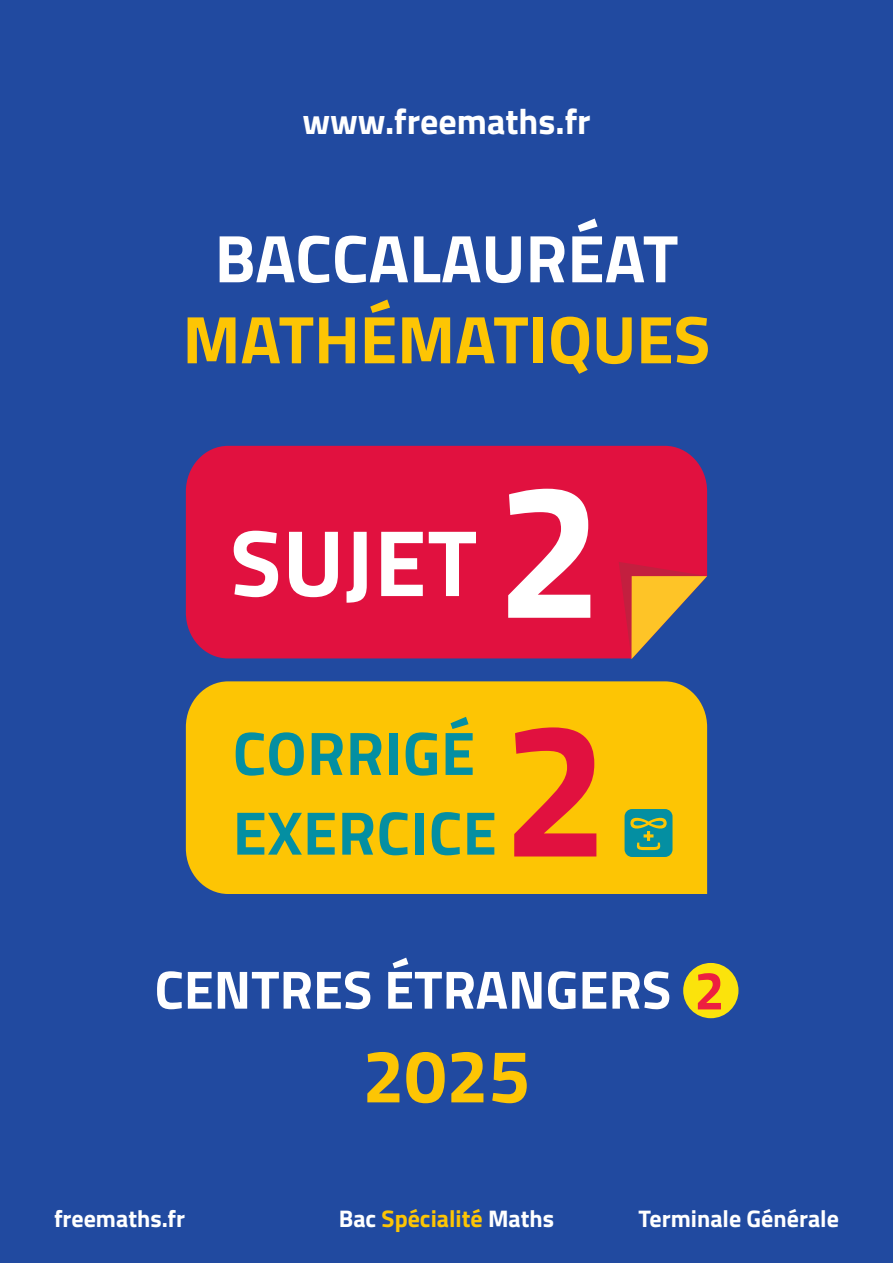
<style>
.page{position:relative;width:893px;height:1263px;background:#214aa0}
.page>*{position:absolute;margin:0;border:0;box-sizing:border-box;transform-origin:0 0}
.t1{font:700 192px "Titillium";color:#e1113f}
.t2{font:700 94.5px "Titillium";letter-spacing:.01em;color:#fff}
.t3{font:700 75px "Titillium";color:#fdc504}
.t4{font:700 67.5px "Titillium";color:#fdc504}
.t5{font:700 67.5px "Titillium";color:#fff}
.t6{font:700 61.5px/79.7px "Titillium";letter-spacing:.01em;color:#048fa2}
.t7{font:700 54px "Titillium";color:#fff}
.t8{font:700 36px "Titillium";color:#fff}
.t9{font:700 24px "Titillium";color:#fff}
.t10{font:700 24px "Titillium";color:#fdc504}
.s1{font-size:192px}
.s2{color:#ed1e40}
.s3{color:#fff}
</style>
<div class="page">
<div style="left:186px;top:446px;width:521px;height:212px;background:#e1113f"></div>
<div style="left:186px;top:681px;width:521px;height:213px;background:#fdc504"></div>
<svg style="left:618px;top:562px;width:89px;height:97px"></svg>
<svg style="left:625px;top:809px;width:47px;height:48px;background:#2f9886"></svg>
<div style="left:683px;top:963px;width:55px;height:55px;background:#fbe30c;border-radius:50%"></div>
<h3 class="t8" style="left:302px;top:94px;width:290px">www.freemaths.fr</h3>
<h3 class="t5" style="left:215px;top:207px;width:465px">BACCALAURÉAT</h3>
<h3 class="t4" style="left:183px;top:288px;width:529px">MATHÉMATIQUES</h3>
<h2 class="t2" style="left:230px;top:491px;width:375px">SUJET <span class="s1">2</span></h2>
<h3 class="t6" style="left:233px;top:710px;width:266px">CORRIGÉ<br>EXERCICE</h3>
<p class="t1" style="left:502px;top:643px;width:109px">2</p>
<h3 class="t7" style="left:154px;top:948px;width:572px">CENTRES ÉTRANGERS <span class="s2">2</span></h3>
<h3 class="t3" style="left:362px;top:1019px;width:169px">2025</h3>
<p class="t9" style="left:54px;top:1200px;width:133px">freemaths.fr</p>
<p class="t10" style="left:339px;top:1200px;width:217px"><span class="s3">Bac</span> Spécialité <span class="s3">Maths</span></p>
<p class="t9" style="left:639px;top:1200px;width:202px">Terminale Générale</p>
</div>
